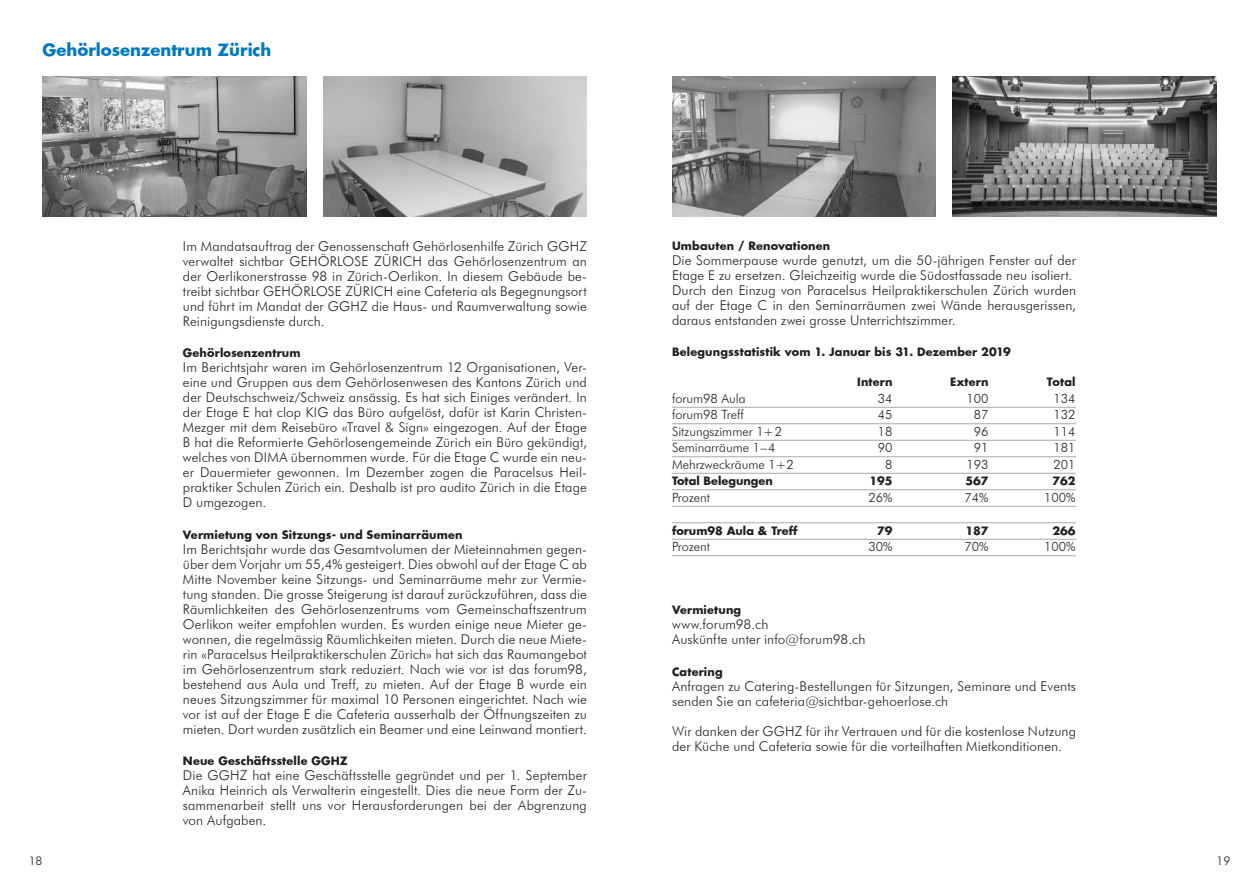
<style>
.page{position:relative;width:1259px;height:893px;background:#fff}
.page>*{position:absolute;margin:0;border:0;box-sizing:border-box;transform-origin:0 0}
.t1{font:700 16.5px "Futura";color:#0079c2}
.t2{font:300 13.5px/15px "Futura BT";letter-spacing:.01em;color:#231f20}
.t3{font:300 12.75px "Futura BT";color:#231f20}
.t4{font:300 12px "Futura BT";color:#231f20}
.t5{font:700 11.25px "Futura";letter-spacing:.01em;color:#231f20}
</style>
<div class="page">
<img style="left:323px;top:77px;width:264px;height:140px">
<img style="left:43px;top:77px;width:263px;height:140px">
<img style="left:952px;top:77px;width:264px;height:140px">
<img style="left:672px;top:77px;width:263px;height:140px">
<hr style="left:672px;top:407px;width:404px;height:1px;background:#a8a9ad">
<hr style="left:672px;top:423px;width:404px;height:1px;background:#a8a9ad">
<hr style="left:672px;top:440px;width:404px;height:1px;background:#a8a9ad">
<hr style="left:672px;top:456px;width:404px;height:1px;background:#a8a9ad">
<hr style="left:672px;top:473px;width:404px;height:1px;background:#a8a9ad">
<hr style="left:672px;top:489px;width:404px;height:1px;background:#a8a9ad">
<hr style="left:672px;top:506px;width:404px;height:1px;background:#a8a9ad">
<hr style="left:672px;top:522px;width:404px;height:1px;background:#a8a9ad">
<hr style="left:672px;top:539px;width:404px;height:1px;background:#a8a9ad">
<hr style="left:672px;top:555px;width:404px;height:1px;background:#a8a9ad">
<p class="t1" style="left:43px;top:39px;width:230px">Gehörlosenzentrum Zürich</p>
<p class="t2" style="left:183px;top:238px;width:405px;text-align:justify">Im Mandatsauftrag der Genossenschaft Gehörlosenhilfe Zürich GGHZ verwaltet sichtbar GEHÖRLOSE ZÜRICH das Gehörlosenzentrum an der Oerlikonerstrasse 98 in Zürich-Oerlikon. In diesem Gebäude be&shy;treibt sichtbar GEHÖRLOSE ZÜRICH eine Cafeteria als Begegnungsort und führt im Mandat der GGHZ die Haus- und Raumverwaltung sowie Reinigungsdienste durch.</p>
<p class="t5" style="left:183px;top:345px;width:119px">Gehörlosenzentrum</p>
<p class="t2" style="left:183px;top:360px;width:405px;text-align:justify">Im Berichtsjahr waren im Gehörlosenzentrum 12 Organisationen, Ver&shy;eine und Gruppen aus dem Gehörlosenwesen des Kantons Zürich und der Deutschschweiz/Schweiz ansässig. Es hat sich Einiges verändert. In der Etage E hat clop KIG das Büro aufgelöst, dafür ist Karin Christen-Mezger mit dem Reisebüro «Travel &amp; Sign» eingezogen. Auf der Etage B hat die Reformierte Gehörlosengemeinde Zürich ein Büro gekündigt, welches von DIMA übernommen wurde. Für die Etage C wurde ein neu&shy;er Dauermieter gewonnen. Im Dezember zogen die Paracelsus Heil&shy;praktiker Schulen Zürich ein. Deshalb ist pro audito Zürich in die Etage D umgezogen.</p>
<p class="t5" style="left:183px;top:526px;width:281px">Vermietung von Sitzungs- und Seminarräumen</p>
<p class="t2" style="left:183px;top:541px;width:405px;text-align:justify">Im Berichtsjahr wurde das Gesamtvolumen der Mieteinnahmen gegen&shy;über dem Vorjahr um 55,4% gesteigert. Dies obwohl auf der Etage C ab Mitte November keine Sitzungs- und Seminarräume mehr zur Vermie&shy;tung standen. Die grosse Steigerung ist darauf zurückzuführen, dass die Räumlichkeiten des Gehörlosenzentrums vom Gemeinschaftszentrum Oerlikon weiter empfohlen wurden. Es wurden einige neue Mieter ge&shy;wonnen, die regelmässig Räumlichkeiten mieten. Durch die neue Miete&shy;rin «Paracelsus Heilpraktikerschulen Zürich» hat sich das Raumangebot im Gehörlosenzentrum stark reduziert. Nach wie vor ist das forum98, bestehend aus Aula und Treff, zu mieten. Auf der Etage B wurde ein neues Sitzungszimmer für maximal 10 Personen eingerichtet. Nach wie vor ist auf der Etage E die Cafeteria ausserhalb der Öffnungszeiten zu mieten. Dort wurden zusätzlich ein Beamer und eine Leinwand montiert.</p>
<p class="t5" style="left:183px;top:753px;width:166px">Neue Geschäftsstelle GGHZ</p>
<p class="t2" style="left:183px;top:768px;width:405px;text-align:justify">Die GGHZ hat eine Geschäftsstelle gegründet und per 1. September Anika Heinrich als Verwalterin eingestellt. Dies die neue Form der Zu&shy;sammenarbeit stellt uns vor Herausforderungen bei der Abgrenzung von Aufgaben.</p>
<p class="t5" style="left:672px;top:238px;width:160px">Umbauten / Renovationen</p>
<p class="t2" style="left:672px;top:252px;width:405px">Die Sommerpause wurde genutzt, um die 50-jährigen Fenster auf der Etage E zu ersetzen. Gleichzeitig wurde die Südostfassade neu isoliert.<br>Durch den Einzug von Paracelsus Heilpraktikerschulen Zürich wurden auf der Etage C in den Seminarräumen zwei Wände herausgerissen, daraus entstanden zwei grosse Unterrichtszimmer.</p>
<p class="t5" style="left:672px;top:344px;width:340px">Belegungsstatistik vom 1. Januar bis 31. Dezember 2019</p>
<p class="t5" style="left:857px;top:374px;width:37px">Intern</p>
<p class="t5" style="left:950px;top:374px;width:40px">Extern</p>
<p class="t5" style="left:1047px;top:374px;width:30px">Total</p>
<p class="t3" style="left:672px;top:390px;width:75px">forum98 Aula</p>
<p class="t3" style="left:878px;top:390px;width:16px">34</p>
<p class="t3" style="left:966px;top:390px;width:24px">100</p>
<p class="t3" style="left:1053px;top:390px;width:24px">134</p>
<p class="t3" style="left:672px;top:407px;width:73px">forum98 Treff</p>
<p class="t3" style="left:878px;top:407px;width:16px">45</p>
<p class="t3" style="left:974px;top:407px;width:16px">87</p>
<p class="t3" style="left:1053px;top:407px;width:24px">132</p>
<p class="t3" style="left:672px;top:423px;width:112px">Sitzungszimmer 1+2</p>
<p class="t3" style="left:878px;top:423px;width:16px">18</p>
<p class="t3" style="left:974px;top:423px;width:16px">96</p>
<p class="t3" style="left:1053px;top:423px;width:24px">114</p>
<p class="t3" style="left:672px;top:440px;width:105px">Seminarräume 1–4</p>
<p class="t3" style="left:878px;top:440px;width:16px">90</p>
<p class="t3" style="left:974px;top:440px;width:16px">91</p>
<p class="t3" style="left:1053px;top:440px;width:24px">181</p>
<p class="t3" style="left:672px;top:456px;width:123px">Mehrzweckräume 1+2</p>
<p class="t3" style="left:885px;top:456px;width:9px">8</p>
<p class="t3" style="left:966px;top:456px;width:24px">193</p>
<p class="t3" style="left:1053px;top:456px;width:24px">201</p>
<p class="t5" style="left:672px;top:473px;width:102px">Total Belegungen</p>
<p class="t5" style="left:869px;top:473px;width:25px">195</p>
<p class="t5" style="left:965px;top:473px;width:25px">567</p>
<p class="t5" style="left:1052px;top:473px;width:25px">762</p>
<p class="t3" style="left:672px;top:489px;width:40px">Prozent</p>
<p class="t3" style="left:868px;top:489px;width:26px">26%</p>
<p class="t3" style="left:964px;top:489px;width:26px">74%</p>
<p class="t3" style="left:1044px;top:489px;width:33px">100%</p>
<p class="t5" style="left:672px;top:523px;width:127px">forum98 Aula &amp; Treff</p>
<p class="t5" style="left:877px;top:523px;width:17px">79</p>
<p class="t5" style="left:965px;top:523px;width:25px">187</p>
<p class="t5" style="left:1052px;top:523px;width:25px">266</p>
<p class="t3" style="left:672px;top:539px;width:40px">Prozent</p>
<p class="t3" style="left:868px;top:539px;width:26px">30%</p>
<p class="t3" style="left:964px;top:539px;width:26px">70%</p>
<p class="t3" style="left:1044px;top:539px;width:33px">100%</p>
<p class="t5" style="left:672px;top:602px;width:71px">Vermietung</p>
<p class="t2" style="left:672px;top:617px;width:195px">www.forum98.ch<br>Auskünfte unter info@forum98.ch</p>
<p class="t5" style="left:672px;top:664px;width:52px">Catering</p>
<p class="t2" style="left:672px;top:678px;width:405px">Anfragen zu Catering-Bestellungen für Sitzungen, Seminare und Events senden Sie an cafeteria@sichtbar-gehoerlose.ch</p>
<p class="t2" style="left:672px;top:723px;width:405px">Wir danken der GGHZ für ihr Vertrauen und für die kostenlose Nutzung der Küche und Cafeteria sowie für die vorteilhaften Mietkonditionen.</p>
<p class="t4" style="left:29px;top:854px;width:15px">18</p>
<p class="t4" style="left:1216px;top:854px;width:15px">19</p>
</div>
